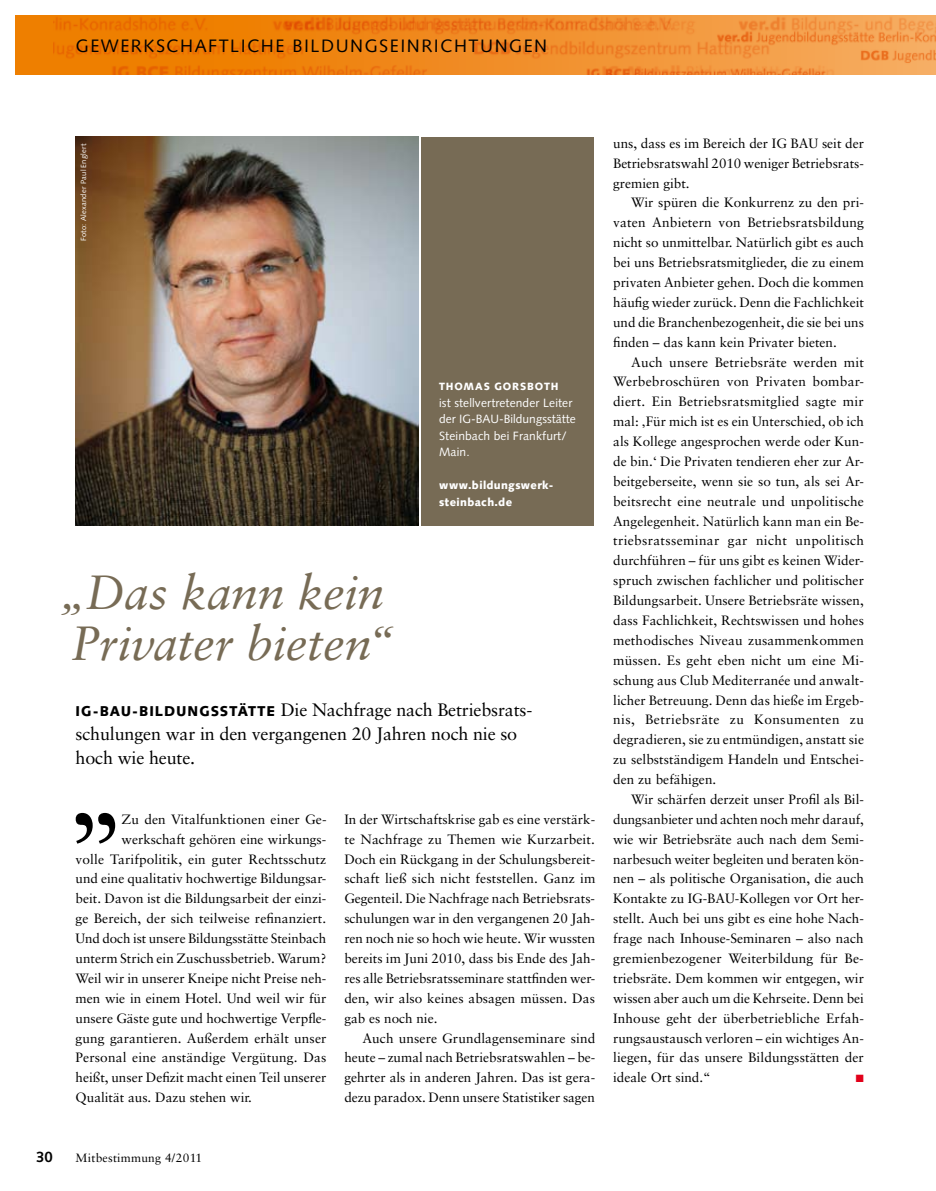
<style>
.page{position:relative;width:936px;height:1191px;background:#fff}
.page>*{position:absolute;margin:0;border:0;box-sizing:border-box;transform-origin:0 0}
.t1{font:italic 48px/51px "Sabon LT Pro";letter-spacing:-.005em;color:#776b55}
.t2{font:18px/24px "Sabon LT Pro";letter-spacing:-.01em;color:#000}
.t3{font:18px "Syntax LT Pro";letter-spacing:.085em;color:#000}
.t4{font:700 15px "Syntax LT Pro";color:#000}
.t5{font:900 14.25px "Syntax LT Pro";letter-spacing:.06em;color:#000}
.t6{font:13.5px/19.8px "Sabon LT Pro";color:#000;text-align:justify}
.t7{font:12px/16.5px "Syntax LT Pro";letter-spacing:.01em;color:#fff}
.t8{font:12px "Sabon LT Pro";letter-spacing:.02em;color:#000}
.t9{font:900 11.25px/16.5px "Syntax LT Pro";letter-spacing:.03em;color:#fff}
.t10{font:900 10.5px "Syntax LT Pro";letter-spacing:.08em;color:#fff}
.t11{font:10.5px "Zapf Dingbats Std";color:#e2001a}
.t12{font:7.5px "Syntax LT Pro";letter-spacing:.035em;color:#fff}
</style>
<div class="page">
<img style="left:76px;top:137px;width:342px;height:388px">
<div style="left:421px;top:137px;width:173px;height:388px;background:#776b55"></div>
<svg style="left:76px;top:813px;width:39px;height:30px"></svg>
<div style="left:15px;top:15px;width:920px;height:60px;background:#ee7f00"></div>
<img style="left:863px;top:15px;width:72px;height:59px">
<img style="left:53px;top:15px;width:810px;height:59px">
<h2 class="t3" style="left:76px;top:35px;width:473px">Gewerkschaftliche Bi ldu ngsei nrichtu ng en</h2>
<p class="t12" style="left:79px;top:241px;width:99px;rotate:-90deg">Foto: Alexander Paul Englert</p>
<h1 class="t1" style="left:59px;top:566px;width:337px">„Das kann kein<br>Privater bieten“</h1>
<p class="t10" style="left:439px;top:380px;width:121px">thomas gorsboth</p>
<p class="t7" style="left:439px;top:394px;width:138px">ist stellvertretender Leiter der IG-BAU-Bildungsstätte<br>Steinbach bei Frankfurt/<br>Main.</p>
<p class="t9" style="left:439px;top:477px;width:116px">www.bildungswerk&shy;steinbach.de</p>
<h2 class="t2" style="left:76px;top:697px;width:457px;text-indent:205px">Die Nachfrage nach Betriebsrats&shy;schulungen war in den vergangenen 20 Jahren noch nie so hoch wie heute.</h2>
<p class="t5" style="left:76px;top:702px;width:183px">IG-BAU-BILDUNGSsTÄTTE</p>
<p class="t6" style="left:122px;top:809px;width:206px">Zu den Vitalfunktionen einer Ge-</p>
<p class="t6" style="left:122px;top:828px;width:206px">werkschaft gehören eine wirkungs-</p>
<p class="t6" style="left:76px;top:848px;width:252px">volle Tarifpolitik, ein guter Rechtsschutz</p>
<p class="t6" style="left:76px;top:868px;width:252px">und eine qualitativ hochwertige Bildungsar-</p>
<p class="t6" style="left:76px;top:888px;width:252px">beit. Davon ist die Bildungsarbeit der einzi-</p>
<p class="t6" style="left:76px;top:908px;width:252px">ge Bereich, der sich teilweise refinanziert.</p>
<p class="t6" style="left:76px;top:928px;width:252px">Und doch ist unsere Bildungsstätte Steinbach</p>
<p class="t6" style="left:76px;top:948px;width:252px">unterm Strich ein Zuschussbetrieb. Warum?</p>
<p class="t6" style="left:76px;top:968px;width:252px">Weil wir in unserer Kneipe nicht Preise neh-</p>
<p class="t6" style="left:76px;top:987px;width:252px">men wie in einem Hotel. Und weil wir für</p>
<p class="t6" style="left:76px;top:1007px;width:252px">unsere Gäste gute und hochwertige Verpfle-</p>
<p class="t6" style="left:76px;top:1027px;width:252px">gung garantieren. Außerdem erhält unser</p>
<p class="t6" style="left:76px;top:1047px;width:252px">Personal eine anständige Vergütung. Das</p>
<p class="t6" style="left:76px;top:1067px;width:252px">heißt, unser Defizit macht einen Teil unserer</p>
<p class="t6" style="left:76px;top:1087px;width:178px">Qualität aus. Dazu stehen wir.</p>
<p class="t6" style="left:344px;top:809px;width:252px">In der Wirtschaftskrise gab es eine verstärk&shy;te Nachfrage zu Themen wie Kurzarbeit.<br>Doch ein Rückgang in der Schulungsbereit&shy;schaft ließ sich nicht feststellen. Ganz im Gegenteil. Die Nachfrage nach Betriebsrats&shy;schulungen war in den vergangenen 20 Jah&shy;ren noch nie so hoch wie heute. Wir wussten bereits im Juni 2010, dass bis Ende des Jah&shy;res alle Betriebsratsseminare stattfinden wer&shy;den, wir also keines absagen müssen. Das gab es noch nie.</p>
<p class="t6" style="left:344px;top:1027px;width:252px;text-indent:18px">Auch unsere Grundlagenseminare sind heute – zumal nach Betriebsratswahlen – be&shy;gehrter als in anderen Jahren. Das ist gera&shy;dezu paradox. Denn unsere Statistiker sagen</p>
<p class="t6" style="left:613px;top:133px;width:252px">uns, dass es im Bereich der IG BAU seit der Betriebsratswahl 2010 weniger Betriebsrats&shy;gremien gibt.</p>
<p class="t6" style="left:613px;top:192px;width:252px;text-indent:18px">Wir spüren die Konkurrenz zu den pri&shy;vaten Anbietern von Betriebsratsbildung nicht so unmittelbar. Natürlich gibt es auch bei uns Betriebsratsmitglieder, die zu einem privaten Anbieter gehen. Doch die kommen häufig wieder zurück. Denn die Fachlichkeit und die Branchenbezogenheit, die sie bei uns finden – das kann kein Privater bieten.</p>
<p class="t6" style="left:613px;top:351px;width:252px;text-indent:18px">Auch unsere Betriebsräte werden mit Werbebroschüren von Privaten bombar&shy;diert. Ein Betriebsratsmitglied sagte mir mal: ‚Für mich ist es ein Unterschied, ob ich als Kollege angesprochen werde oder Kun&shy;de bin.‘ Die Privaten tendieren eher zur Ar&shy;beitgeberseite, wenn sie so tun, als sei Ar&shy;beitsrecht eine neutrale und unpolitische Angelegenheit. Natürlich kann man ein Be&shy;triebsratsseminar gar nicht unpolitisch durchführen – für uns gibt es keinen Wider&shy;spruch zwischen fachlicher und politischer Bildungsarbeit. Unsere Betriebsräte wissen, dass Fachlichkeit, Rechtswissen und hohes methodisches Niveau zusammenkommen müssen. Es geht eben nicht um eine Mi&shy;schung aus Club Mediterranée und anwalt&shy;licher Betreuung. Denn das hieße im Ergeb&shy;nis, Betriebsräte zu Konsumenten zu degradieren, sie zu entmündigen, anstatt sie zu selbstständigem Handeln und Entschei&shy;den zu befähigen.</p>
<p class="t6" style="left:613px;top:789px;width:252px;text-indent:18px">Wir schärfen derzeit unser Profil als Bil&shy;dungsanbieter und achten noch mehr darauf, wie wir Betriebsräte auch nach dem Semi&shy;narbesuch weiter begleiten und beraten kön&shy;nen – als politische Organisation, die auch Kontakte zu IG-BAU-Kollegen vor Ort her&shy;stellt. Auch bei uns gibt es eine hohe Nach&shy;frage nach Inhouse-Seminaren – also nach gremienbezogener Weiterbildung für Be&shy;triebsräte. Dem kommen wir entgegen, wir wissen aber auch um die Kehrseite. Denn bei Inhouse geht der überbetriebliche Erfah&shy;rungsaustausch verloren – ein wichtiges An&shy;liegen, für das unsere Bildungsstätten der ideale Ort sind.“</p>
<p class="t11" style="left:855px;top:1073px;width:9px">■</p>
<p class="t4" style="left:36px;top:1147px;width:18px">30</p>
<p class="t8" style="left:76px;top:1150px;width:128px">Mitbestimmung 4/2011</p>
</div>
